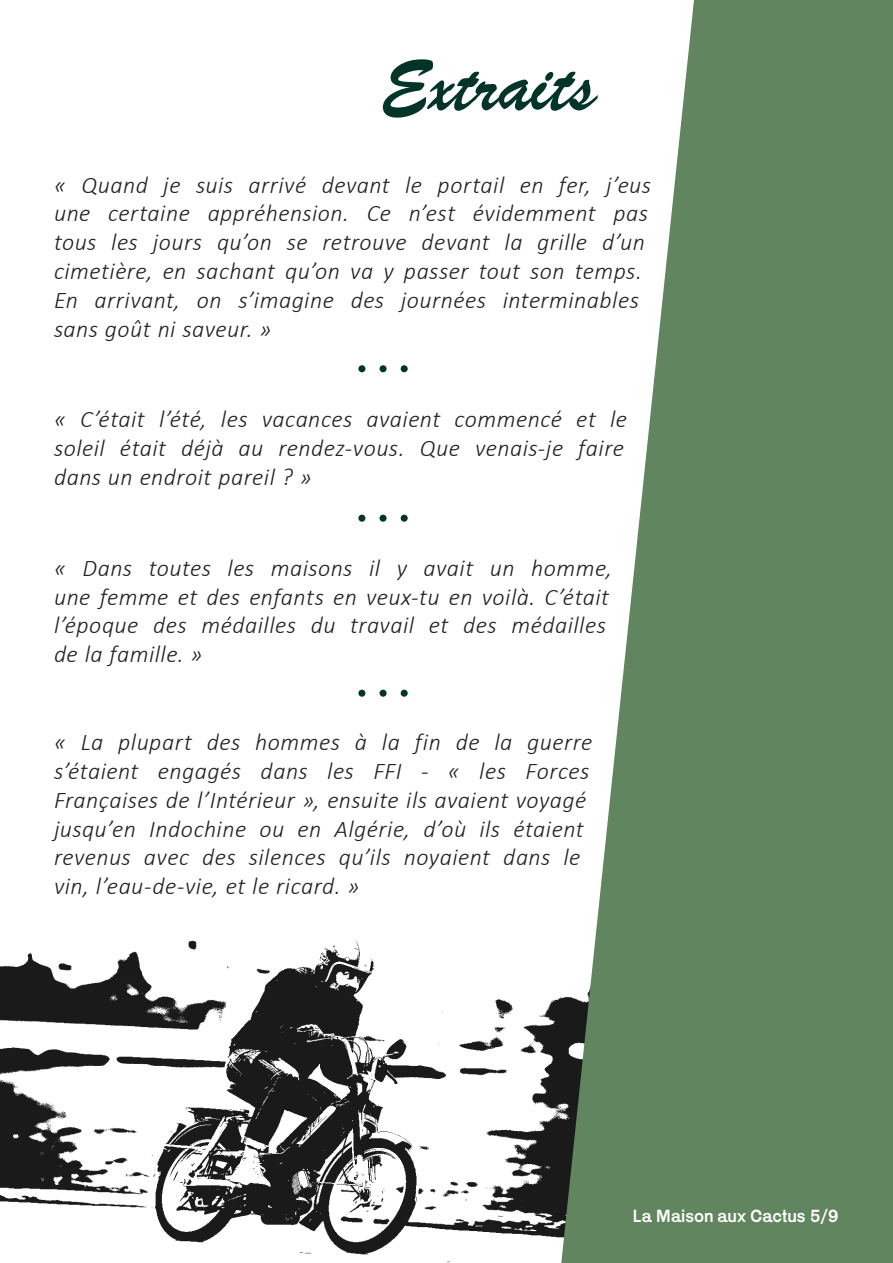
<style>
.page{position:relative;width:893px;height:1263px;background:#fff}
.page>*{position:absolute;margin:0;border:0;box-sizing:border-box;transform-origin:0 0}
.t1{font:71.7px "Brush Script";color:#023527}
.t2{font:italic 300 24px/28.8px "Calibri";letter-spacing:.02em;color:#231f20}
.t3{font:18px "Karrik";color:#fff}
</style>
<div class="page">
<img style="left:0;top:940px;width:561px;height:323px">
<svg style="left:561px;top:0;width:332px;height:1263px;fill:#61855f"></svg>
<div style="left:358px;top:365px;width:7px;height:7px;background:#023527;border-radius:50%"></div>
<div style="left:401px;top:365px;width:7px;height:7px;background:#023527;border-radius:50%"></div>
<div style="left:380px;top:365px;width:7px;height:7px;background:#023527;border-radius:50%"></div>
<div style="left:358px;top:515px;width:7px;height:7px;background:#023527;border-radius:50%"></div>
<div style="left:401px;top:515px;width:7px;height:7px;background:#023527;border-radius:50%"></div>
<div style="left:380px;top:515px;width:7px;height:7px;background:#023527;border-radius:50%"></div>
<div style="left:358px;top:690px;width:7px;height:7px;background:#023527;border-radius:50%"></div>
<div style="left:401px;top:690px;width:7px;height:7px;background:#023527;border-radius:50%"></div>
<div style="left:380px;top:690px;width:7px;height:7px;background:#023527;border-radius:50%"></div>
<p class="t1" style="left:383px;top:40px;width:216px">Extraits</p>
<p class="t2" style="left:54px;top:170px;width:598px">« Quand je suis arrivé devant le portail en fer, j’eus</p>
<p class="t2" style="left:54px;top:199px;width:595px">une certaine appréhension. Ce n’est évidemment pas</p>
<p class="t2" style="left:54px;top:228px;width:593px">tous les jours qu’on se retrouve devant la grille d’un</p>
<p class="t2" style="left:54px;top:256px;width:589px">cimetière, en sachant qu’on va y passer tout son temps.</p>
<p class="t2" style="left:54px;top:285px;width:586px">En arrivant, on s’imagine des journées interminables</p>
<p class="t2" style="left:54px;top:314px;width:219px">sans goût ni saveur. »</p>
<p class="t2" style="left:54px;top:405px;width:575px">« C’était l’été, les vacances avaient commencé et le soleil était déjà au rendez-vous. Que venais-je faire</p>
<p class="t2" style="left:54px;top:462px;width:259px">dans un endroit pareil ? »</p>
<p class="t2" style="left:54px;top:553px;width:560px">« Dans toutes les maisons il y avait un homme,</p>
<p class="t2" style="left:54px;top:582px;width:557px">une femme et des enfants en veux-tu en voilà. C’était l’époque des médailles du travail et des médailles</p>
<p class="t2" style="left:54px;top:639px;width:150px">de la famille. »</p>
<p class="t2" style="left:54px;top:727px;width:540px">« La plupart des hommes à la fin de la guerre s’étaient engagés dans les FFI - « les Forces<br>Françaises de l’Intérieur », ensuite ils avaient voyagé</p>
<p class="t2" style="left:54px;top:814px;width:531px">jusqu’en Indochine ou en Algérie, d’où ils étaient</p>
<p class="t2" style="left:54px;top:843px;width:528px">revenus avec des silences qu’ils noyaient dans le</p>
<p class="t2" style="left:54px;top:871px;width:307px">vin, l’eau-de-vie, et le ricard. »</p>
<p class="t3" style="left:632px;top:1201px;width:208px">La Maison aux Cactus 5/9</p>
</div>
